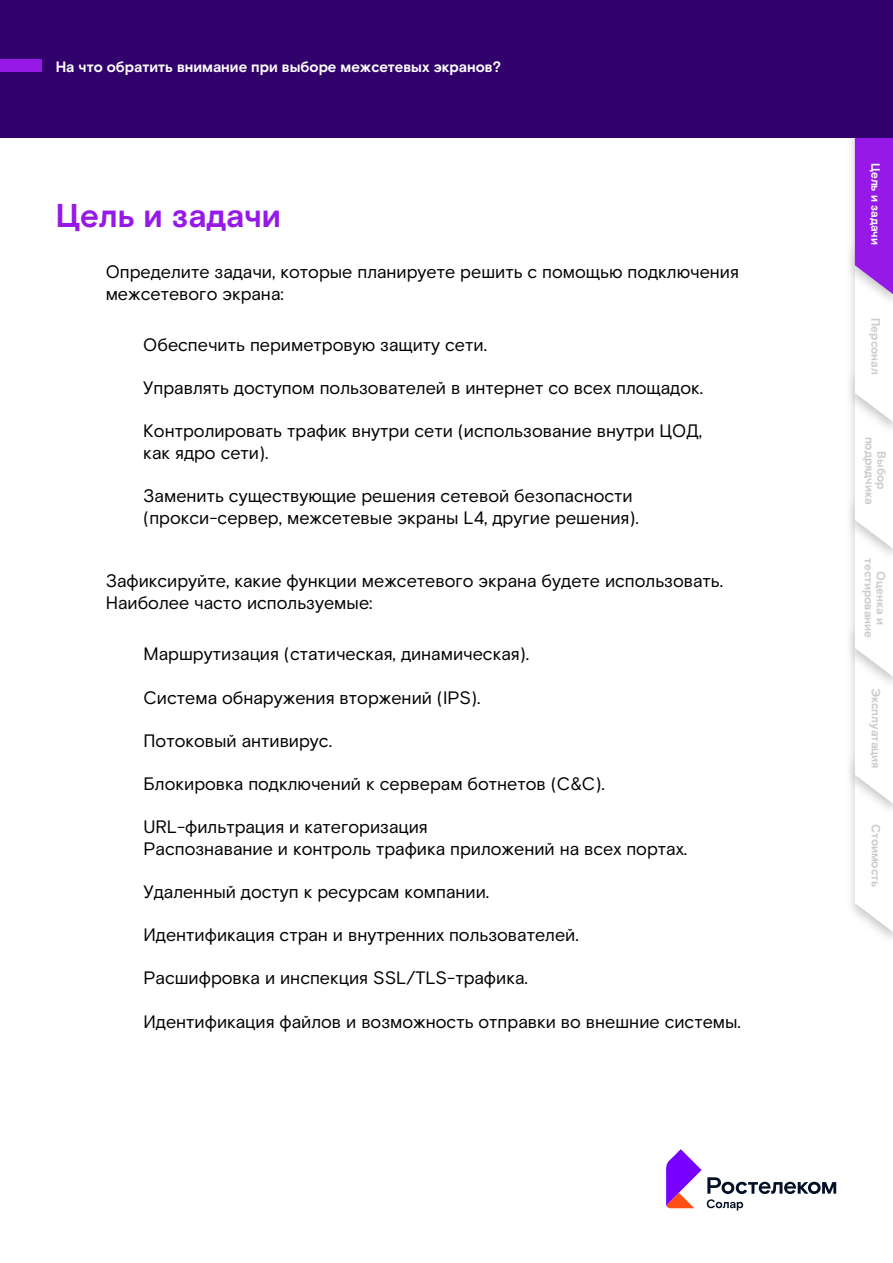
<style>
.page{position:relative;width:893px;height:1263px;background:#fff}
.page>*{position:absolute;margin:0;border:0;box-sizing:border-box;transform-origin:0 0}
.t1{font:700 33px "Rostelecom Basis";color:#9619e8}
.t2{font:18px/21.6px "Rostelecom Basis";color:#000}
.t3{font:700 15px "Rostelecom Basis";color:#fff}
.t4{font:700 12px/12px "Rostelecom Basis";color:#ccc;text-align:center}
.t5{font:700 12px "Rostelecom Basis";color:#fff}
</style>
<div class="page">
<img style="left:841px;top:137px;width:14px;height:175px">
<svg style="left:855px;top:137px;width:38px;height:795px"></svg>
<div style="left:0;top:0;width:893px;height:137px;background:#31026b"></div>
<svg style="left:666px;top:1149px;width:170px;height:61px"></svg>
<div style="left:0;top:60px;width:42px;height:12px;background:#9619e8"></div>
<p class="t3" style="left:56px;top:58px;width:447px">На что обратить внимание при выборе межсетевых экранов?</p>
<h1 class="t1" style="left:56px;top:196px;width:227px">Цель и задачи</h1>
<p class="t2" style="left:106px;top:261px;width:635px">Определите задачи, которые планируете решить с помощью подключения межсетевого экрана:</p>
<p class="t2" style="left:143px;top:334px;width:345px">Обеспечить периметровую защиту сети.</p>
<p class="t2" style="left:143px;top:377px;width:561px">Управлять доступом пользователей в интернет со всех площадок.</p>
<p class="t2" style="left:143px;top:420px;width:560px">Контролировать трафик внутри сети (использование внутри ЦОД, как ядро сети).</p>
<p class="t2" style="left:143px;top:485px;width:497px">Заменить существующие решения сетевой безопасности (прокси-сервер, межсетевые экраны L4, другие решения).</p>
<p class="t2" style="left:106px;top:571px;width:619px">Зафиксируйте, какие функции межсетевого экрана будете использовать.<br>Наиболее часто используемые:</p>
<p class="t2" style="left:144px;top:644px;width:387px">Маршрутизация (статическая, динамическая).</p>
<p class="t2" style="left:144px;top:687px;width:339px">Система обнаружения вторжений (IPS).</p>
<p class="t2" style="left:144px;top:730px;width:190px">Потоковый антивирус.</p>
<p class="t2" style="left:144px;top:773px;width:463px">Блокировка подключений к серверам ботнетов (C&amp;C).</p>
<p class="t2" style="left:144px;top:816px;width:545px">URL-фильтрация и категоризация<br>Распознавание и контроль трафика приложений на всех портах.</p>
<p class="t2" style="left:144px;top:881px;width:347px">Удаленный доступ к ресурсам компании.</p>
<p class="t2" style="left:144px;top:924px;width:437px">Идентификация стран и внутренних пользователей.</p>
<p class="t2" style="left:144px;top:968px;width:386px">Расшифровка и инспекция SSL/TLS-трафика.</p>
<p class="t2" style="left:144px;top:1011px;width:599px">Идентификация файлов и возможность отправки во внешние системы.</p>
<p class="t5" style="left:883px;top:163px;width:83px;rotate:90deg">Цель и задачи</p>
<p class="t4" style="left:881px;top:318px;width:58px;rotate:90deg">Персонал</p>
<p class="t4" style="left:887px;top:436px;width:70px;rotate:90deg">Выбор подрядчика</p>
<p class="t4" style="left:887px;top:558px;width:81px;rotate:90deg">Оценка и тестирование</p>
<p class="t4" style="left:881px;top:687px;width:83px;rotate:90deg">Эксплуатация</p>
<p class="t4" style="left:881px;top:824px;width:65px;rotate:90deg">Стоимость</p>
</div>
